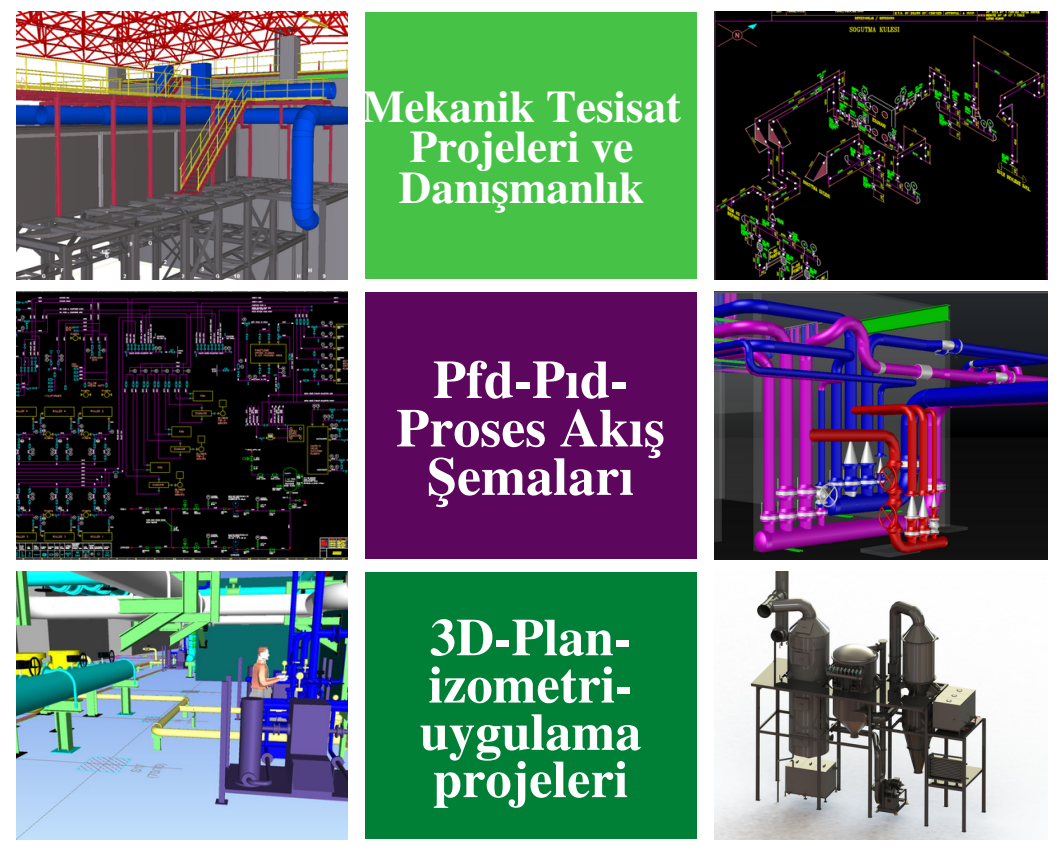
<style>
.page{position:relative;width:1064px;height:851px;background:#fff}
.page>*{position:absolute;margin:0;border:0;box-sizing:border-box;transform-origin:0 0}
.t1{font:700 54px/48.4px "Te X Gyre Termes";color:#fff;text-align:center}
.t2{font:700 52.5px/47.2px "Te X Gyre Termes";color:#fff}
.t3{font:700 45px/40.5px "Te X Gyre Termes";color:#fff;text-align:center}
</style>
<div class="page">
<img style="left:16px;top:11px;width:331px;height:268px">
<img style="left:16px;top:291px;width:331px;height:268px">
<img style="left:16px;top:571px;width:331px;height:268px">
<div style="left:365px;top:292px;width:331px;height:267px;background:#5d065d"></div>
<div style="left:365px;top:572px;width:331px;height:267px;background:#008037"></div>
<div style="left:365px;top:12px;width:331px;height:267px;background:#46c247"></div>
<img style="left:714px;top:11px;width:333px;height:268px">
<img style="left:714px;top:291px;width:333px;height:268px">
<img style="left:714px;top:571px;width:314px;height:268px">
<p class="t3" style="left:362px;top:84px;width:320px">Mekanik Tesisat<br>Projeleri ve<br>Danışmanlık</p>
<p class="t1" style="left:396px;top:353px;width:270px">Pfd-Pıd-<br>Proses Akış<br>Şemaları</p>
<p class="t2" style="left:419px;top:611px;width:223px">3D-Plan&shy;izometri&shy;uygulama projeleri</p>
</div>
